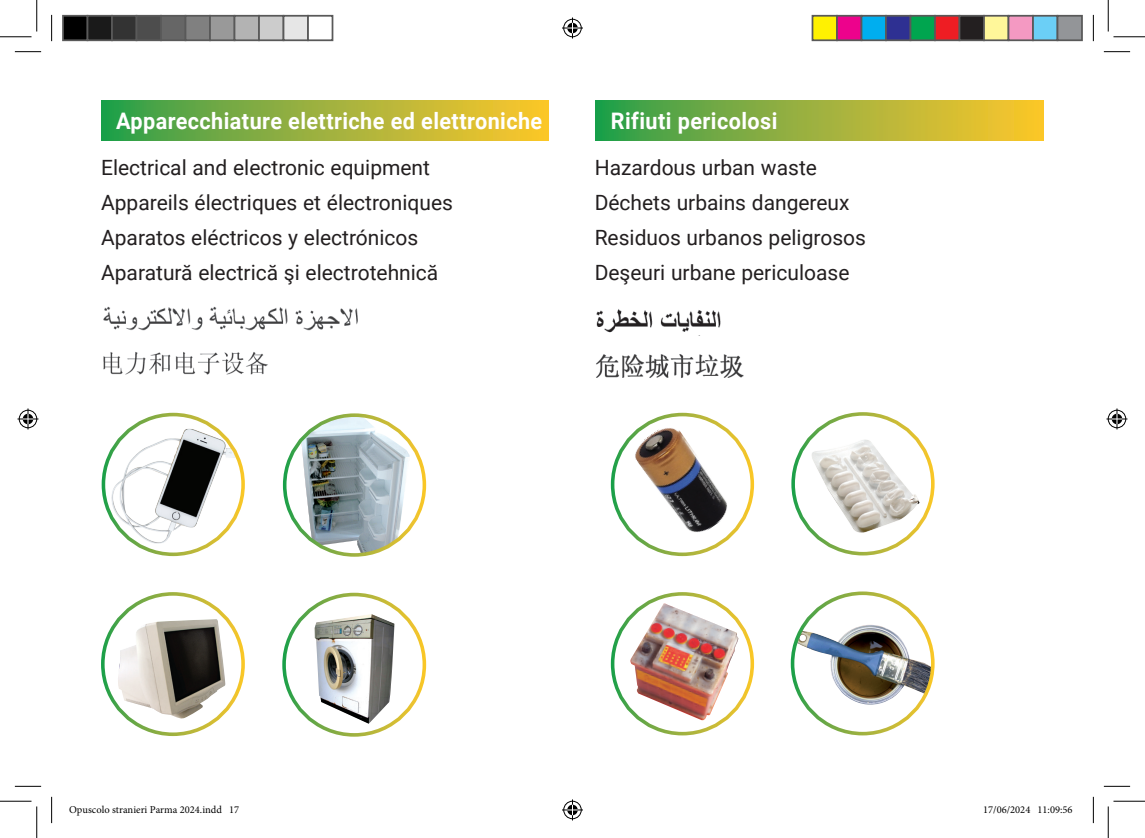
<style>
.page{position:relative;width:1145px;height:838px;background:#fff}
.page>*{position:absolute;margin:0;border:0;box-sizing:border-box;transform-origin:0 0}
.t1{font:700 22.75px "Roboto";letter-spacing:.02em;color:#fff;scale:.95 1}
.t2{font:21px/35px "Roboto";color:#231f20}
.t3{font:10.5px "Minion Pro";color:#000}
</style>
<div class="page">
<img style="left:103px;top:306px;width:255px;height:25px">
<img style="left:103px;top:352px;width:165px;height:23px">
<img style="left:596px;top:309px;width:125px;height:24px">
<img style="left:596px;top:354px;width:148px;height:24px">
<img style="left:118px;top:619px;width:107px;height:99px">
<div style="left:101px;top:592px;width:144px;height:144px;border:4px solid #fff;border-radius:50%"></div>
<img style="left:630px;top:603px;width:108px;height:117px">
<div style="left:611px;top:592px;width:143px;height:143px;border:4px solid #fff;border-radius:50%"></div>
<img style="left:111px;top:429px;width:124px;height:114px">
<div style="left:102px;top:413px;width:143px;height:143px;border:4px solid #fff;border-radius:50%"></div>
<img style="left:629px;top:420px;width:107px;height:120px">
<div style="left:611px;top:413px;width:143px;height:143px;border:4px solid #fff;border-radius:50%"></div>
<svg style="left:101px;top:101px;width:448px;height:40px;background:#99b23c"></svg>
<svg style="left:596px;top:101px;width:448px;height:40px;background:#99b23c"></svg>
<img style="left:315px;top:614px;width:79px;height:109px">
<div style="left:282px;top:592px;width:144px;height:144px;border:4px solid #fff;border-radius:50%"></div>
<img style="left:301px;top:415px;width:109px;height:139px">
<div style="left:283px;top:413px;width:143px;height:143px;border:4px solid #fff;border-radius:50%"></div>
<img style="left:796px;top:624px;width:137px;height:81px">
<div style="left:791px;top:591px;width:144px;height:144px;border:4px solid #fff;border-radius:50%"></div>
<img style="left:812px;top:439px;width:107px;height:93px">
<div style="left:791px;top:412px;width:144px;height:143px;border:4px solid #fff;border-radius:50%"></div>
<svg style="left:15px;top:51px;width:26px;height:1px"></svg>
<svg style="left:1104px;top:51px;width:26px;height:1px"></svg>
<svg style="left:15px;top:786px;width:26px;height:1px"></svg>
<svg style="left:1104px;top:786px;width:26px;height:1px"></svg>
<svg style="left:51px;top:15px;width:1px;height:26px"></svg>
<svg style="left:51px;top:796px;width:1px;height:27px"></svg>
<svg style="left:1093px;top:15px;width:1px;height:26px"></svg>
<svg style="left:1093px;top:796px;width:1px;height:27px"></svg>
<hr style="left:0;top:36px;width:32px;height:1px;background:#000">
<hr style="left:1113px;top:36px;width:32px;height:1px;background:#000">
<hr style="left:0;top:800px;width:32px;height:1px;background:#000">
<hr style="left:1113px;top:800px;width:32px;height:1px;background:#000">
<hr style="left:36px;top:0;width:1px;height:31px;background:#000">
<hr style="left:36px;top:806px;width:1px;height:31px;background:#000">
<hr style="left:1108px;top:0;width:1px;height:31px;background:#000">
<hr style="left:1108px;top:806px;width:1px;height:31px;background:#000">
<svg style="left:562px;top:18px;width:21px;height:21px"></svg>
<svg style="left:562px;top:799px;width:21px;height:21px"></svg>
<svg style="left:18px;top:408px;width:21px;height:21px"></svg>
<svg style="left:1106px;top:408px;width:21px;height:21px"></svg>
<div style="left:63px;top:16px;width:25px;height:24px;background:#000"></div>
<div style="left:62px;top:15px;width:26px;height:26px;border:2px solid #595959"></div>
<div style="left:88px;top:16px;width:24px;height:24px;background:#1a1a1a"></div>
<div style="left:87px;top:15px;width:26px;height:26px;border:2px solid #595959"></div>
<div style="left:112px;top:16px;width:25px;height:24px;background:#333"></div>
<div style="left:111px;top:15px;width:26px;height:26px;border:2px solid #595959"></div>
<div style="left:137px;top:16px;width:24px;height:24px;background:#4d4d4d"></div>
<div style="left:136px;top:15px;width:26px;height:26px;border:2px solid #595959"></div>
<div style="left:161px;top:16px;width:25px;height:24px;background:#666"></div>
<div style="left:160px;top:15px;width:26px;height:26px;border:2px solid #595959"></div>
<div style="left:186px;top:16px;width:24px;height:24px;background:#808080"></div>
<div style="left:185px;top:15px;width:26px;height:26px;border:2px solid #595959"></div>
<div style="left:210px;top:16px;width:25px;height:24px;background:#999"></div>
<div style="left:209px;top:15px;width:26px;height:26px;border:2px solid #595959"></div>
<div style="left:235px;top:16px;width:24px;height:24px;background:#b3b3b3"></div>
<div style="left:234px;top:15px;width:26px;height:26px;border:2px solid #595959"></div>
<div style="left:259px;top:16px;width:25px;height:24px;background:#ccc"></div>
<div style="left:258px;top:15px;width:26px;height:26px;border:2px solid #595959"></div>
<div style="left:284px;top:16px;width:24px;height:24px;background:#e6e6e6"></div>
<div style="left:283px;top:15px;width:26px;height:26px;border:2px solid #595959"></div>
<div style="left:307px;top:15px;width:26px;height:26px;border:2px solid #595959"></div>
<div style="left:812px;top:16px;width:25px;height:24px;background:#fff101"></div>
<div style="left:812px;top:15px;width:26px;height:26px;border:2px solid #595959"></div>
<div style="left:837px;top:16px;width:24px;height:24px;background:#ed028c"></div>
<div style="left:836px;top:15px;width:26px;height:26px;border:2px solid #595959"></div>
<div style="left:861px;top:16px;width:25px;height:24px;background:#00aeef"></div>
<div style="left:861px;top:15px;width:26px;height:26px;border:2px solid #595959"></div>
<div style="left:886px;top:16px;width:24px;height:24px;background:#2e3092"></div>
<div style="left:885px;top:15px;width:26px;height:26px;border:2px solid #595959"></div>
<div style="left:910px;top:16px;width:25px;height:24px;background:#00a54f"></div>
<div style="left:910px;top:15px;width:26px;height:26px;border:2px solid #595959"></div>
<div style="left:935px;top:16px;width:24px;height:24px;background:#ee1d23"></div>
<div style="left:934px;top:15px;width:26px;height:26px;border:2px solid #595959"></div>
<div style="left:959px;top:16px;width:25px;height:24px;background:#231f20"></div>
<div style="left:959px;top:15px;width:26px;height:26px;border:2px solid #595959"></div>
<div style="left:984px;top:16px;width:24px;height:24px;background:#fff79a"></div>
<div style="left:983px;top:15px;width:26px;height:26px;border:2px solid #595959"></div>
<div style="left:1008px;top:16px;width:25px;height:24px;background:#f499c2"></div>
<div style="left:1008px;top:15px;width:26px;height:26px;border:2px solid #595959"></div>
<div style="left:1033px;top:16px;width:24px;height:24px;background:#6bcff6"></div>
<div style="left:1032px;top:15px;width:26px;height:26px;border:2px solid #595959"></div>
<div style="left:1057px;top:16px;width:25px;height:24px;background:#939598"></div>
<div style="left:1057px;top:15px;width:26px;height:26px;border:2px solid #595959"></div>
<p class="t1" style="left:116px;top:105px;width:450px">Apparecchiature elettriche ed elettroniche</p>
<p class="t2" style="left:101px;top:149px;width:353px">Electrical and electronic equipment Appareils électriques et électroniques Aparatos eléctricos y electrónicos Aparatură electrică şi electrotehnică</p>
<p class="t1" style="left:611px;top:105px;width:177px">Rifiuti pericolosi</p>
<p class="t2" style="left:595px;top:149px;width:273px">Hazardous urban waste<br>Déchets urbains dangereux<br>Residuos urbanos peligrosos<br>Deşeuri urbane periculoase</p>
<p class="t3" style="left:69px;top:802px;width:172px">Opuscolo stranieri Parma 2024.indd 17</p>
<p class="t3" style="left:983px;top:802px;width:91px">17/06/2024 11:09:56</p>
</div>
